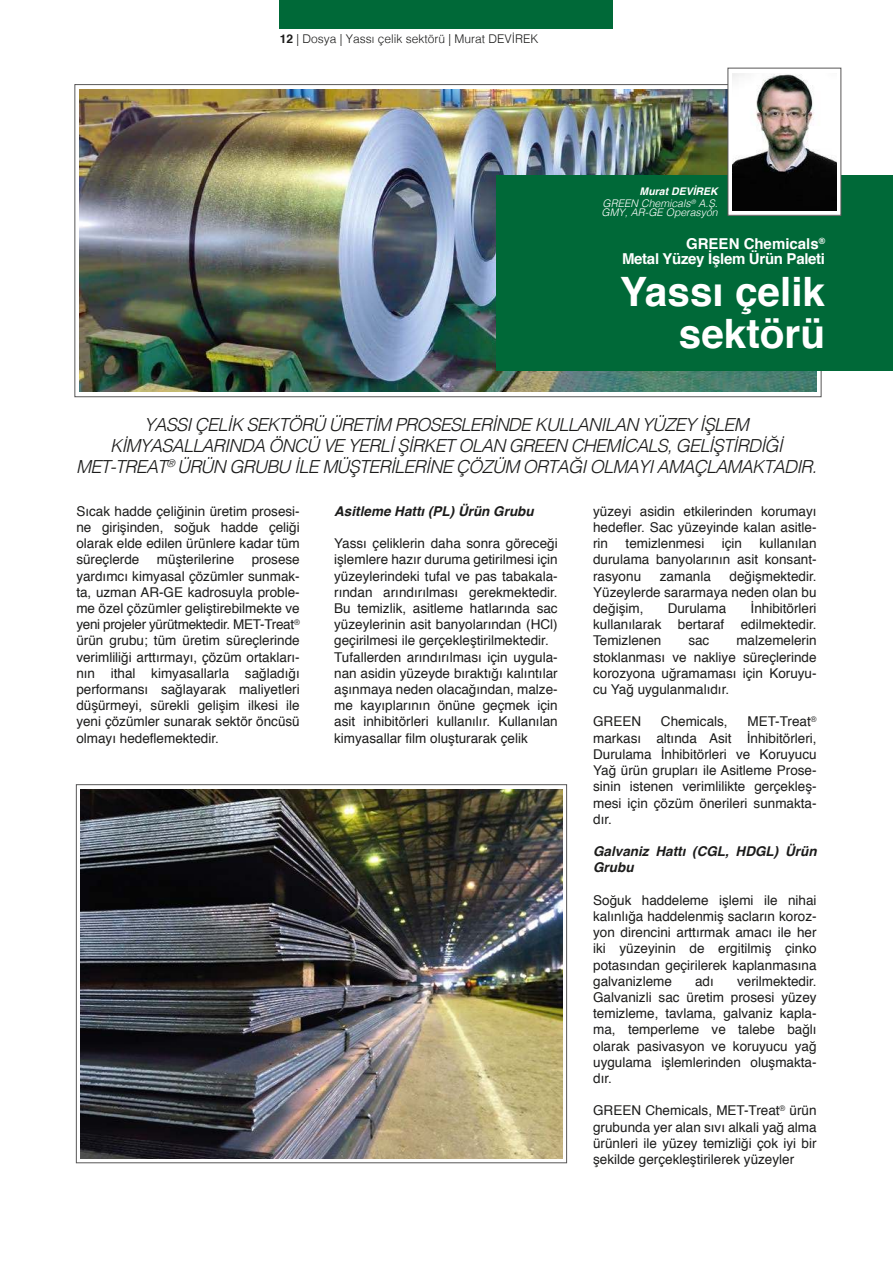
<style>
.page{position:relative;width:893px;height:1263px;background:#fff}
.page>*{position:absolute;margin:0;border:0;box-sizing:border-box;transform-origin:0 0}
.t1{font:700 40.5px/42px "Helvetica";color:#fff;text-align:right}
.t2{font:italic 300 18px/21px "Helvetica";letter-spacing:-.04em;color:#1c1c1b;text-align:center}
.t3{font:700 15px/15px "Helvetica";letter-spacing:-.02em;color:#fff;text-align:right}
.t4{font:13.5px/16.2px "Helvetica";color:#1c1c1b;text-align:justify}
.t5{font:italic 700 13.5px/16.2px "Helvetica";color:#1c1c1b}
.t6{font:300 12px "Helvetica";color:#1c1c1b}
.t7{font:italic 300 10.5px/12px "Helvetica";color:#fff;text-align:right}
.s1{font-weight:700}
</style>
<div class="page">
<img style="left:79px;top:89px;width:737px;height:302px">
<div style="left:497px;top:175px;width:396px;height:195px;background:#006938"></div>
<div style="left:280px;top:0;width:333px;height:28px;background:#006938"></div>
<img style="left:81px;top:790px;width:481px;height:368px">
<div style="left:728px;top:68px;width:113px;height:147px;background:#fff"></div>
<img style="left:732px;top:73px;width:105px;height:137px">
<p class="t6" style="left:280px;top:29px;width:260px"><span class="s1">12</span> | Dosya | Yassı çelik sektörü | Murat DEVİREK</p>
<p class="t7" style="left:603px;top:186px;width:117px"><span class="s1">Murat DEVİREK<br></span>GREEN Chemicals<sup>®</sup> A.Ş.</p>
<p class="t7" style="left:602px;top:206px;width:118px">GMY, AR-GE Operasyon</p>
<p class="t3" style="left:622px;top:236px;width:205px">GREEN Chemicals<sup>®<br></sup>Metal Yüzey İşlem Ürün Paleti</p>
<h1 class="t1" style="left:620px;top:271px;width:206px">Yassı çelik sektörü</h1>
<h2 class="t2" style="left:76px;top:413px;width:742px">YASSI ÇELİK SEKTÖRÜ ÜRETİM PROSESLERİNDE KULLANILAN YÜZEY İŞLEM<br>KİMYASALLARINDA ÖNCÜ VE YERLİ ŞİRKET OLAN GREEN CHEMİCALS, GELİŞTİRDİĞİ<br>MET-TREAT<sup>®</sup> ÜRÜN GRUBU İLE MÜŞTERİLERİNE ÇÖZÜM ORTAĞI OLMAYI AMAÇLAMAKTADIR.</h2>
<p class="t4" style="left:76px;top:503px;width:225px">Sıcak hadde çeliğinin üretim prosesi&shy;ne girişinden, soğuk hadde çeliği olarak elde edilen ürünlere kadar tüm süreçlerde</p>
<p class="t4" style="left:157px;top:552px;width:79px">müşterilerine</p>
<p class="t4" style="left:76px;top:552px;width:225px;text-indent:175px">prosese yardımcı kimyasal çözümler sunmak&shy;ta, uzman AR-GE kadrosuyla proble&shy;me özel çözümler geliştirebilmekte ve yeni projeler yürütmektedir. MET-Treat<sup>® </sup>ürün grubu; tüm üretim süreçlerinde verimliliği arttırmayı, çözüm ortakları&shy;nın ithal kimyasallarla sağladığı performansı sağlayarak maliyetleri düşürmeyi, sürekli gelişim ilkesi ile yeni çözümler sunarak sektör öncüsü olmayı hedeflemektedir.</p>
<p class="t5" style="left:334px;top:503px;width:201px">Asitleme Hattı (PL) Ürün Grubu</p>
<p class="t4" style="left:334px;top:536px;width:225px;text-align:left">Yassı çeliklerin daha sonra göreceği işlemlere hazır duruma getirilmesi için yüzeylerindeki tufal ve pas tabakala&shy;rından arındırılması gerekmektedir.<br>Bu temizlik, asitleme hatlarında sac yüzeylerinin asit banyolarından (HCl) geçirilmesi ile gerçekleştirilmektedir.<br>Tufallerden arındırılması için uygula&shy;nan asidin yüzeyde bıraktığı kalıntılar aşınmaya neden olacağından, malze&shy;me kayıplarının önüne geçmek için asit inhibitörleri kullanılır. Kullanılan kimyasallar film oluşturarak çelik</p>
<p class="t4" style="left:593px;top:503px;width:225px">yüzeyi asidin etkilerinden korumayı hedefler. Sac yüzeyinde kalan asitle&shy;rin</p>
<p class="t4" style="left:593px;top:536px;width:225px;text-indent:166px">kullanılan durulama banyolarının asit konsant&shy;rasyonu</p>
<p class="t4" style="left:626px;top:536px;width:80px">temizlenmesi</p>
<p class="t4" style="left:722px;top:536px;width:22px">için</p>
<p class="t4" style="left:593px;top:568px;width:225px;text-indent:136px">değişmektedir.<br>Yüzeylerde sararmaya neden olan bu değişim,</p>
<p class="t4" style="left:660px;top:568px;width:53px">zamanla</p>
<p class="t4" style="left:593px;top:601px;width:225px;text-indent:157px">İnhibitörleri kullanılarak bertaraf edilmektedir.<br>Temizlenen</p>
<p class="t4" style="left:668px;top:601px;width:60px">Durulama</p>
<p class="t4" style="left:593px;top:633px;width:225px;text-indent:143px">malzemelerin stoklanması ve nakliye süreçlerinde korozyona uğramaması için Koruyu&shy;cu Yağ uygulanmalıdır.</p>
<p class="t4" style="left:593px;top:714px;width:50px">GREEN</p>
<p class="t4" style="left:661px;top:714px;width:68px">Chemicals,</p>
<p class="t4" style="left:688px;top:633px;width:23px">sac</p>
<p class="t4" style="left:593px;top:714px;width:225px;text-indent:154px">MET-Treat<sup>® </sup>markası altında Asit İnhibitörleri, Durulama İnhibitörleri ve Koruyucu Yağ ürün grupları ile Asitleme Prose&shy;sinin istenen verimlilikte gerçekleş&shy;mesi için çözüm önerileri sunmakta&shy;dır.</p>
<p class="t5" style="left:593px;top:843px;width:225px">Galvaniz Hattı (CGL, HDGL) Ürün<br>Grubu</p>
<p class="t4" style="left:593px;top:892px;width:225px">Soğuk haddeleme işlemi ile nihai kalınlığa haddelenmiş sacların koroz&shy;yon direncini arttırmak amacı ile her iki yüzeyinin de ergitilmiş çinko potasından geçirilerek kaplanmasına galvanizleme</p>
<p class="t4" style="left:593px;top:973px;width:225px;text-indent:144px">verilmektedir.<br>Galvanizli sac üretim prosesi yüzey temizleme, tavlama, galvaniz kapla&shy;ma, temperleme ve talebe bağlı olarak pasivasyon ve koruyucu yağ uygulama işlemlerinden oluşmakta&shy;dır.</p>
<p class="t4" style="left:593px;top:1103px;width:225px">GREEN Chemicals, MET-Treat<sup>®</sup> ürün grubunda yer alan sıvı alkali yağ alma ürünleri ile yüzey temizliği çok iyi bir şekilde gerçekleştirilerek yüzeyler</p>
<p class="t4" style="left:695px;top:973px;width:20px">adı</p>
</div>
